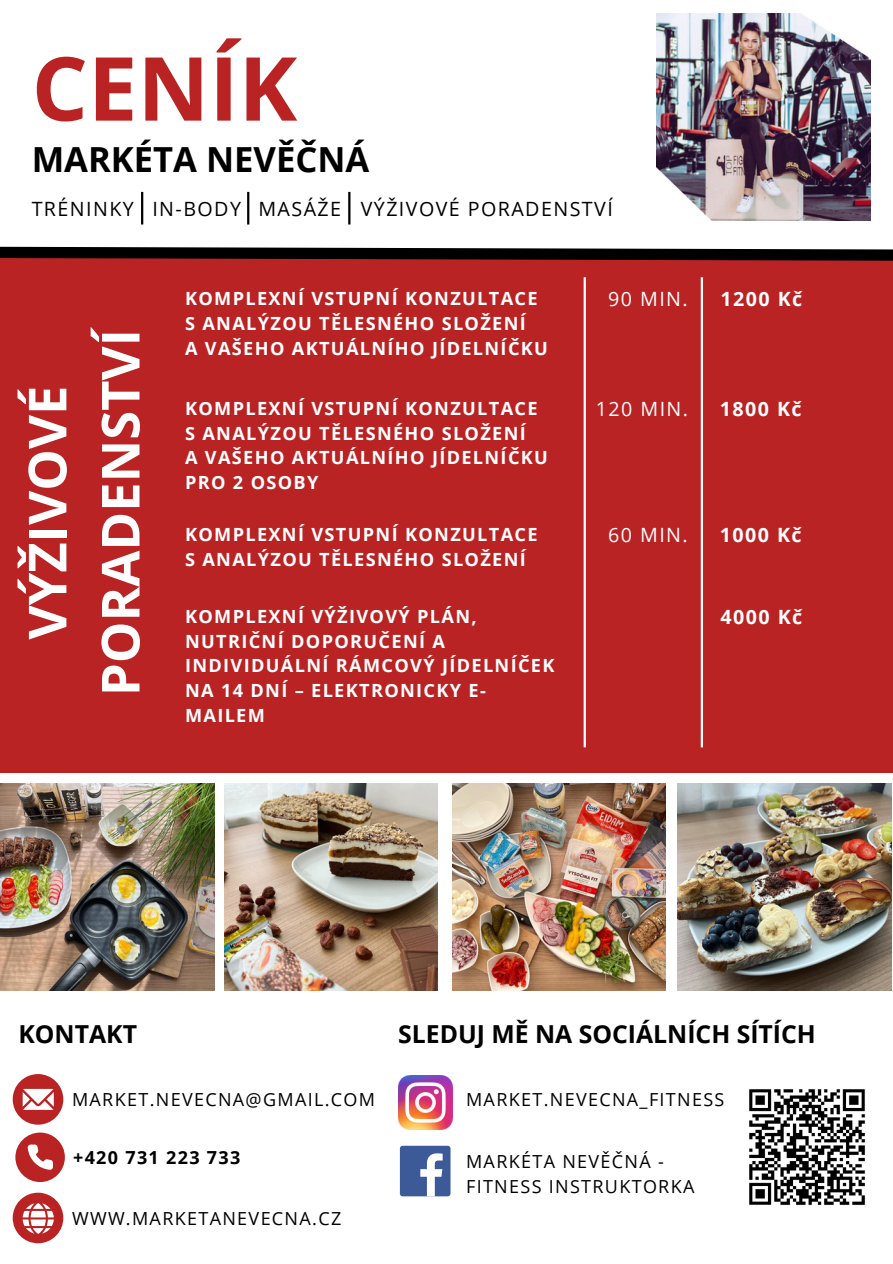
<style>
.page{position:relative;width:893px;height:1264px;background:#fff}
.page>*{position:absolute;margin:0;border:0;box-sizing:border-box;transform-origin:0 0}
.t1{font:700 88.35px "Open Sans";color:#ba2323}
.t2{font:700 52.5px/73.1px "Open Sans";color:#fff;text-align:center}
.t3{font:700 34.5px "Open Sans";color:#000}
.t4{font:700 24.75px "Open Sans";color:#000}
.t5{font:19.65px "Open Sans";letter-spacing:.075em;color:#000}
.t6{font:700 19.65px "Open Sans";letter-spacing:.075em;color:#fff}
.t7{font:19.65px "Open Sans";letter-spacing:.075em;color:#fff}
.t8{font:700 18.15px/24.8px "Open Sans";letter-spacing:.075em;color:#fff}
.t9{font:18px/24.8px "Open Sans";letter-spacing:.075em;color:#000}
.t10{font:700 18px "Open Sans";letter-spacing:.075em;color:#000}
</style>
<div class="page">
<div style="left:0;top:254px;width:892px;height:518px;background:#ba2323"></div>
<hr style="left:141px;top:192px;width:2px;height:32px;background:#000">
<svg style="left:0;top:246px;width:892px;height:15px"></svg>
<hr style="left:247px;top:192px;width:2px;height:32px;background:#000">
<img style="left:656px;top:14px;width:214px;height:206px">
<hr style="left:348px;top:192px;width:2px;height:32px;background:#000">
<hr style="left:583px;top:277px;width:3px;height:470px;background:#fff">
<hr style="left:700px;top:277px;width:3px;height:470px;background:#fff">
<img style="left:1px;top:784px;width:213px;height:206px">
<img style="left:224px;top:784px;width:214px;height:206px">
<img style="left:452px;top:784px;width:214px;height:206px">
<img style="left:677px;top:784px;width:214px;height:206px">
<img style="left:749px;top:1089px;width:116px;height:116px">
<img style="left:398px;top:1075px;width:54px;height:54px">
<div style="left:400px;top:1145px;width:50px;height:51px;background:#3d5a98;border-radius:3px"></div>
<svg style="left:420px;top:1153px;width:22px;height:43px"></svg>
<svg style="left:15px;top:1132px;width:50px;height:49px"></svg>
<svg style="left:13px;top:1074px;width:50px;height:50px"></svg>
<svg style="left:13px;top:1192px;width:50px;height:51px"></svg>
<p class="t1" style="left:32px;top:26px;width:267px">CENÍK</p>
<p class="t3" style="left:32px;top:135px;width:339px">MARKÉTA NEVĚČNÁ</p>
<p class="t5" style="left:32px;top:195px;width:104px">TRÉNINKY</p>
<p class="t5" style="left:152px;top:195px;width:90px">IN-BODY</p>
<p class="t5" style="left:258px;top:195px;width:84px">MASÁŽE</p>
<p class="t5" style="left:361px;top:195px;width:253px">VÝŽIVOVÉ PORADENSTVÍ</p>
<p class="t2" style="left:9px;top:696px;width:370px;rotate:-90deg">VÝŽIVOVÉ<br>PORADENSTVÍ</p>
<p class="t8" style="left:185px;top:286px;width:354px">KOMPLEXNÍ VSTUPNÍ KONZULTACE</p>
<p class="t7" style="left:608px;top:285px;width:81px">90 MIN.</p>
<p class="t6" style="left:720px;top:285px;width:83px">1200 Kč</p>
<p class="t8" style="left:185px;top:310px;width:364px">S ANALÝZOU TĚLESNÉHO SLOŽENÍ<br>A VAŠEHO AKTUÁLNÍHO JÍDELNÍČKU</p>
<p class="t8" style="left:185px;top:395px;width:354px">KOMPLEXNÍ VSTUPNÍ KONZULTACE</p>
<p class="t7" style="left:596px;top:395px;width:94px">120 MIN.</p>
<p class="t8" style="left:185px;top:420px;width:364px">S ANALÝZOU TĚLESNÉHO SLOŽENÍ<br>A VAŠEHO AKTUÁLNÍHO JÍDELNÍČKU<br>PRO 2 OSOBY</p>
<p class="t8" style="left:185px;top:522px;width:354px">KOMPLEXNÍ VSTUPNÍ KONZULTACE<br>S ANALÝZOU TĚLESNÉHO SLOŽENÍ</p>
<p class="t8" style="left:185px;top:603px;width:371px">KOMPLEXNÍ VÝŽIVOVÝ PLÁN,<br>NUTRIČNÍ DOPORUČENÍ A<br>INDIVIDUÁLNÍ RÁMCOVÝ JÍDELNÍČEK<br>NA 14 DNÍ – ELEKTRONICKY E-<br>MAILEM</p>
<p class="t7" style="left:608px;top:521px;width:81px">60 MIN.</p>
<p class="t6" style="left:719px;top:395px;width:83px">1800 Kč</p>
<p class="t6" style="left:719px;top:521px;width:83px">1000 Kč</p>
<p class="t6" style="left:720px;top:603px;width:83px">4000 Kč</p>
<p class="t4" style="left:18px;top:1016px;width:120px">KONTAKT</p>
<p class="t4" style="left:398px;top:1016px;width:419px">SLEDUJ MĚ NA SOCIÁLNÍCH SÍTÍCH</p>
<p class="t9" style="left:72px;top:1086px;width:304px">MARKET.NEVECNA@GMAIL.COM</p>
<p class="t10" style="left:73px;top:1144px;width:169px">+420 731 223 733</p>
<p class="t9" style="left:72px;top:1205px;width:271px">WWW.MARKETANEVECNA.CZ</p>
<p class="t9" style="left:466px;top:1086px;width:260px">MARKET.NEVECNA_FITNESS</p>
<p class="t9" style="left:466px;top:1148px;width:230px">MARKÉTA NEVĚČNÁ -<br>FITNESS INSTRUKTORKA</p>
</div>
